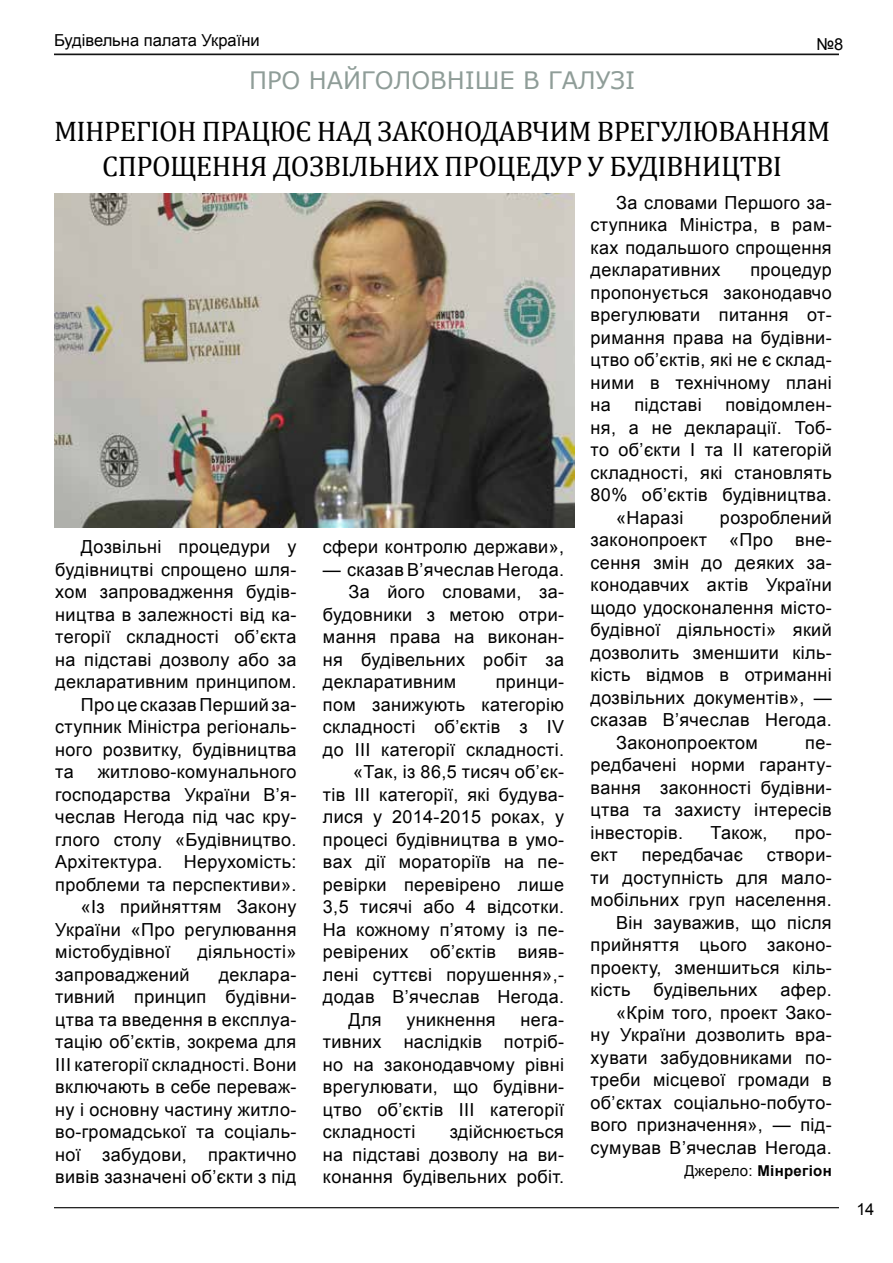
<style>
.page{position:relative;width:893px;height:1263px;background:#fff}
.page>*{position:absolute;margin:0;border:0;box-sizing:border-box;transform-origin:0 0}
.t1{font:28.5px/34.2px "Cambria";letter-spacing:-.02em;color:#000;text-align:center}
.t2{font:24px "Verdana";color:#8f9d98}
.t3{font:18px/22.5px "Arial";letter-spacing:.02em;color:#000;text-align:justify}
.t4{font:16.5px "Arial";color:#000}
.t5{font:700 15px "Arial";letter-spacing:.02em;color:#000}
.s1{font-weight:400}
</style>
<div class="page">
<hr style="left:54px;top:1207px;width:785px;height:1px;background:#000">
<hr style="left:54px;top:54px;width:785px;height:1px;background:#000">
<img style="left:54px;top:193px;width:520px;height:334px">
<p class="t4" style="left:54px;top:29px;width:207px">Будівельна палата України</p>
<p class="t4" style="left:816px;top:33px;width:28px">№8</p>
<h2 class="t2" style="left:249px;top:64px;width:388px">ПРО НАЙГОЛОВНІШЕ В ГАЛУЗІ</h2>
<h1 class="t1" style="left:54px;top:114px;width:778px">МІНРЕГІОН ПРАЦЮЄ НАД ЗАКОНОДАВЧИМ ВРЕГУЛЮВАННЯМ<br>СПРОЩЕННЯ ДОЗВІЛЬНИХ ПРОЦЕДУР У БУДІВНИЦТВІ</h1>
<p class="t3" style="left:81px;top:535px;width:217px">Дозвільні процедури у</p>
<p class="t3" style="left:55px;top:558px;width:243px">будівництві спрощено шля-</p>
<p class="t3" style="left:55px;top:580px;width:243px">хом запровадження будів-</p>
<p class="t3" style="left:55px;top:603px;width:243px">ництва в залежності від ка-</p>
<p class="t3" style="left:55px;top:625px;width:243px">тегорії складності об’єкта</p>
<p class="t3" style="left:55px;top:648px;width:243px">на підставі дозволу або за</p>
<p class="t3" style="left:55px;top:670px;width:243px">декларативним принципом.</p>
<p class="t3" style="left:81px;top:693px;width:217px">Про це сказав Перший за-</p>
<p class="t3" style="left:55px;top:715px;width:243px">ступник Міністра регіональ-</p>
<p class="t3" style="left:55px;top:738px;width:243px">ного розвитку, будівництва</p>
<p class="t3" style="left:55px;top:760px;width:20px">та</p>
<p class="t3" style="left:98px;top:760px;width:200px">житлово-комунального</p>
<p class="t3" style="left:55px;top:783px;width:243px">господарства України В’я-</p>
<p class="t3" style="left:55px;top:805px;width:243px">чеслав Негода під час кру-</p>
<p class="t3" style="left:55px;top:828px;width:243px">глого столу «Будівництво.</p>
<p class="t3" style="left:55px;top:850px;width:243px">Архітектура. Нерухомість:</p>
<p class="t3" style="left:55px;top:873px;width:243px">проблеми та перспективи».</p>
<p class="t3" style="left:81px;top:895px;width:217px">«Із прийняттям Закону</p>
<p class="t3" style="left:55px;top:918px;width:243px">України «Про регулювання</p>
<p class="t3" style="left:55px;top:940px;width:117px">містобудівної</p>
<p class="t3" style="left:197px;top:940px;width:100px">діяльності»</p>
<p class="t3" style="left:55px;top:963px;width:136px">запроваджений</p>
<p class="t3" style="left:55px;top:963px;width:243px;text-indent:163px">деклара&shy;тивний принцип будівни&shy;цтва та введення в експлуа&shy;тацію об’єктів, зокрема для ІІІ категорії складності. Вони включають в себе переваж&shy;ну і основну частину житло&shy;во-громадської та соціаль&shy;ної забудови, практично вивів зазначені об’єкти з під</p>
<p class="t3" style="left:323px;top:535px;width:243px">сфери контролю держави»,</p>
<p class="t3" style="left:323px;top:558px;width:243px">— сказав В’ячеслав Негода.</p>
<p class="t3" style="left:348px;top:580px;width:217px">За його словами, за-</p>
<p class="t3" style="left:323px;top:603px;width:243px">будовники з метою отри-</p>
<p class="t3" style="left:323px;top:625px;width:243px">мання права на виконан-</p>
<p class="t3" style="left:323px;top:648px;width:243px">ня будівельних робіт за</p>
<p class="t3" style="left:323px;top:670px;width:135px">декларативним</p>
<p class="t3" style="left:496px;top:670px;width:70px">принци-</p>
<p class="t3" style="left:323px;top:693px;width:243px">пом занижують категорію</p>
<p class="t3" style="left:323px;top:715px;width:243px">складності об’єктів з IV</p>
<p class="t3" style="left:323px;top:738px;width:243px">до ІІІ категорії складності.</p>
<p class="t3" style="left:353px;top:760px;width:212px">«Так, із 86,5 тисяч об’єк-</p>
<p class="t3" style="left:323px;top:783px;width:243px">тів ІІІ категорії, які будува-</p>
<p class="t3" style="left:323px;top:805px;width:243px">лися у 2014-2015 роках, у</p>
<p class="t3" style="left:323px;top:828px;width:243px">процесі будівництва в умо-</p>
<p class="t3" style="left:323px;top:850px;width:243px">вах дії мораторіїв на пе-</p>
<p class="t3" style="left:323px;top:873px;width:243px">ревірки перевірено лише</p>
<p class="t3" style="left:323px;top:895px;width:243px">3,5 тисячі або 4 відсотки.</p>
<p class="t3" style="left:323px;top:918px;width:243px">На кожному п’ятому із пе-</p>
<p class="t3" style="left:323px;top:940px;width:243px">ревірених об’єктів вияв-</p>
<p class="t3" style="left:323px;top:963px;width:243px">лені суттєві порушення»,-</p>
<p class="t3" style="left:323px;top:985px;width:243px">додав В’ячеслав Негода.</p>
<p class="t3" style="left:348px;top:1008px;width:35px">Для</p>
<p class="t3" style="left:406px;top:1008px;width:91px">уникнення</p>
<p class="t3" style="left:323px;top:1008px;width:243px;text-indent:198px">нега&shy;тивних наслідків потріб&shy;но на законодавчому рівні врегулювати, що будівни&shy;цтво об’єктів ІІІ категорії складності</p>
<p class="t3" style="left:323px;top:1120px;width:243px;text-indent:127px">здійснюється на підставі дозволу на ви&shy;конання будівельних робіт.</p>
<p class="t3" style="left:591px;top:191px;width:243px;text-indent:26px">За словами Першого за&shy;ступника Міністра, в рам&shy;ках подальшого спрощення декларативних</p>
<p class="t3" style="left:591px;top:259px;width:243px;text-indent:160px">процедур пропонується законодавчо врегулювати питання от&shy;римання права на будівни&shy;цтво об’єктів, які не є склад&shy;ними в технічному плані на</p>
<p class="t3" style="left:634px;top:394px;width:69px">підставі</p>
<p class="t3" style="left:725px;top:394px;width:108px">повідомлен-</p>
<p class="t3" style="left:591px;top:416px;width:243px">ня, а не декларації. Тоб-</p>
<p class="t3" style="left:591px;top:439px;width:243px">то об’єкти І та ІІ категорій</p>
<p class="t3" style="left:591px;top:461px;width:243px">складності, які становлять</p>
<p class="t3" style="left:591px;top:484px;width:243px">80% об’єктів будівництва.</p>
<p class="t3" style="left:616px;top:506px;width:69px">«Наразі</p>
<p class="t3" style="left:720px;top:506px;width:113px">розроблений</p>
<p class="t3" style="left:591px;top:529px;width:243px">законопроект «Про вне-</p>
<p class="t3" style="left:591px;top:551px;width:243px">сення змін до деяких за-</p>
<p class="t3" style="left:591px;top:574px;width:243px">конодавчих актів України</p>
<p class="t3" style="left:591px;top:596px;width:243px">щодо удосконалення місто-</p>
<p class="t3" style="left:591px;top:619px;width:243px">будівної діяльності» який</p>
<p class="t3" style="left:591px;top:641px;width:243px">дозволить зменшити кіль-</p>
<p class="t3" style="left:591px;top:664px;width:243px">кість відмов в отриманні</p>
<p class="t3" style="left:591px;top:686px;width:243px">дозвільних документів», —</p>
<p class="t3" style="left:591px;top:709px;width:243px">сказав В’ячеслав Негода.</p>
<p class="t3" style="left:616px;top:731px;width:143px">Законопроектом</p>
<p class="t3" style="left:591px;top:731px;width:243px;text-indent:215px">пе&shy;редбачені норми гаранту&shy;вання законності будівни&shy;цтва та захисту інтересів інвесторів.</p>
<p class="t3" style="left:710px;top:821px;width:58px">Також,</p>
<p class="t3" style="left:795px;top:821px;width:38px">про-</p>
<p class="t3" style="left:591px;top:844px;width:29px">ект</p>
<p class="t3" style="left:642px;top:844px;width:103px">передбачає</p>
<p class="t3" style="left:767px;top:844px;width:66px">створи-</p>
<p class="t3" style="left:591px;top:866px;width:243px">ти доступність для мало-</p>
<p class="t3" style="left:591px;top:889px;width:243px">мобільних груп населення.</p>
<p class="t3" style="left:616px;top:911px;width:217px">Він зауважив, що після</p>
<p class="t3" style="left:591px;top:934px;width:243px">прийняття цього законо-</p>
<p class="t3" style="left:591px;top:956px;width:243px">проекту, зменшиться кіль-</p>
<p class="t3" style="left:591px;top:979px;width:41px">кість</p>
<p class="t3" style="left:653px;top:979px;width:106px">будівельних</p>
<p class="t3" style="left:591px;top:979px;width:243px;text-align:right">афер.<br>«Крім того, проект Зако-<br>ну України дозволить вра&shy;хувати забудовниками по&shy;треби місцевої громади в об’єктах соціально-побуто&shy;вого призначення», — під&shy;сумував В’ячеслав Негода.</p>
<p class="t5" style="left:684px;top:1160px;width:149px"><span class="s1">Джерело:</span> Мінрегіон</p>
<p class="t4" style="left:856px;top:1197px;width:20px">14</p>
</div>
